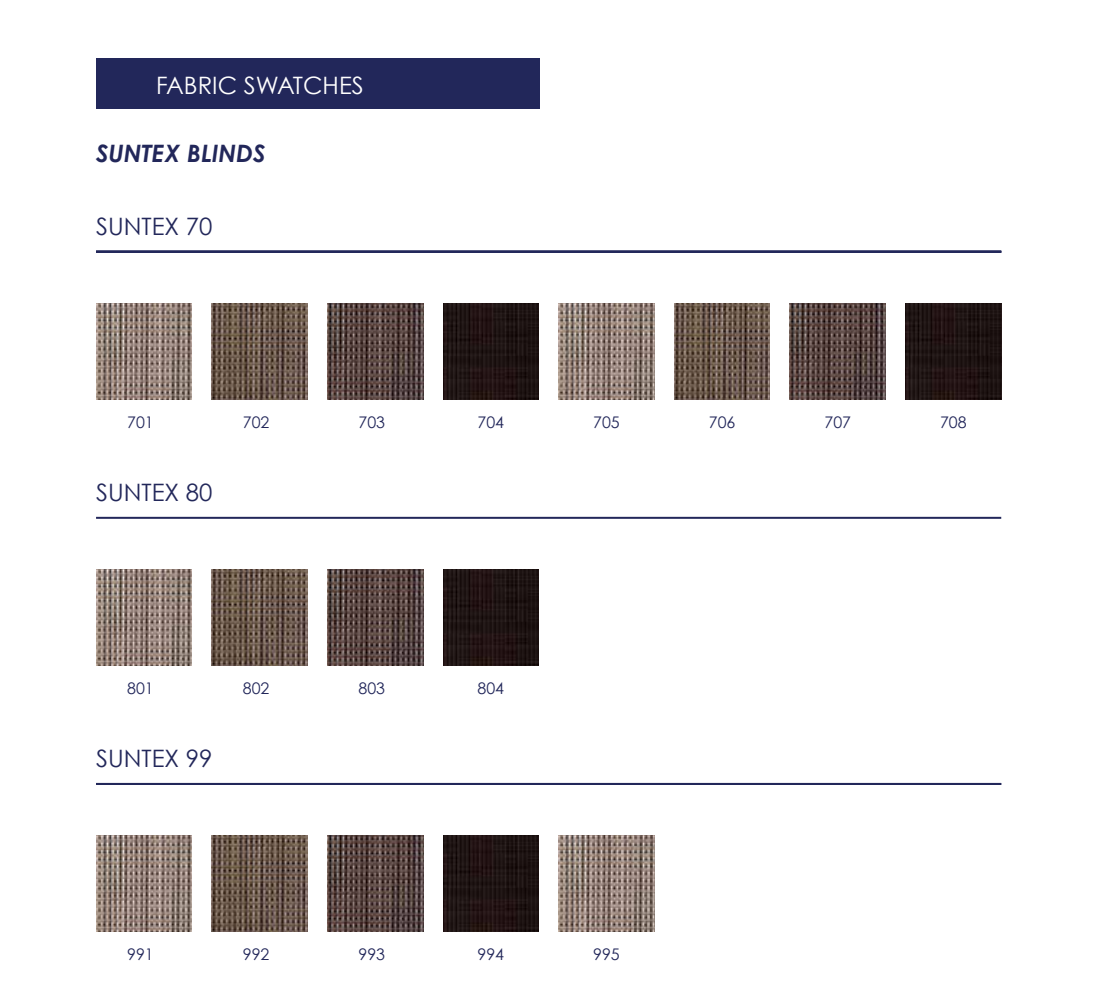
<style>
.page{position:relative;width:1108px;height:1006px;background:#fff}
.page>*{position:absolute;margin:0;border:0;box-sizing:border-box;transform-origin:0 0}
.t1{font:24px "Century Gothic";color:#22275a}
.t2{font:24px "Century Gothic";color:#fff}
.t3{font:italic 700 24px "Century Gothic";color:#22275a}
.t4{font:16px "Century Gothic";color:#22275a}
</style>
<div class="page">
<img style="left:96px;top:570px;width:96px;height:95px">
<img style="left:212px;top:570px;width:95px;height:95px">
<img style="left:327px;top:570px;width:96px;height:95px">
<img style="left:443px;top:570px;width:96px;height:95px">
<img style="left:212px;top:303px;width:95px;height:96px">
<img style="left:327px;top:303px;width:96px;height:96px">
<img style="left:443px;top:303px;width:96px;height:96px">
<hr style="left:96px;top:517px;width:905px;height:2px;background:#22275a">
<hr style="left:96px;top:783px;width:905px;height:2px;background:#22275a">
<div style="left:96px;top:58px;width:443px;height:50px;background:#22275a"></div>
<hr style="left:96px;top:251px;width:905px;height:2px;background:#22275a">
<img style="left:96px;top:303px;width:96px;height:96px">
<img style="left:674px;top:303px;width:96px;height:96px">
<img style="left:790px;top:303px;width:96px;height:96px">
<img style="left:906px;top:303px;width:95px;height:96px">
<img style="left:559px;top:303px;width:95px;height:96px">
<img style="left:212px;top:836px;width:95px;height:95px">
<img style="left:327px;top:836px;width:96px;height:95px">
<img style="left:443px;top:836px;width:96px;height:95px">
<img style="left:96px;top:836px;width:96px;height:95px">
<img style="left:559px;top:836px;width:95px;height:95px">
<h1 class="t2" style="left:156px;top:71px;width:209px">FABRIC SWATCHES</h1>
<h1 class="t3" style="left:96px;top:138px;width:171px">SUNTEX BLINDS</h1>
<h1 class="t1" style="left:96px;top:211px;width:118px">SUNTEX 70</h1>
<p class="t4" style="left:127px;top:412px;width:28px">701</p>
<p class="t4" style="left:243px;top:412px;width:28px">702</p>
<p class="t4" style="left:359px;top:412px;width:28px">703</p>
<p class="t4" style="left:478px;top:412px;width:28px">704</p>
<p class="t4" style="left:593px;top:412px;width:28px">705</p>
<h1 class="t1" style="left:96px;top:478px;width:118px">SUNTEX 80</h1>
<p class="t4" style="left:127px;top:678px;width:28px">801</p>
<p class="t4" style="left:243px;top:678px;width:28px">802</p>
<p class="t4" style="left:359px;top:678px;width:28px">803</p>
<p class="t4" style="left:478px;top:678px;width:28px">804</p>
<h1 class="t1" style="left:96px;top:744px;width:118px">SUNTEX 99</h1>
<p class="t4" style="left:127px;top:944px;width:28px">991</p>
<p class="t4" style="left:243px;top:944px;width:28px">992</p>
<p class="t4" style="left:359px;top:944px;width:28px">993</p>
<p class="t4" style="left:478px;top:944px;width:28px">994</p>
<p class="t4" style="left:593px;top:944px;width:28px">995</p>
<p class="t4" style="left:709px;top:412px;width:28px">706</p>
<p class="t4" style="left:824px;top:412px;width:28px">707</p>
<p class="t4" style="left:940px;top:412px;width:28px">708</p>
</div>
